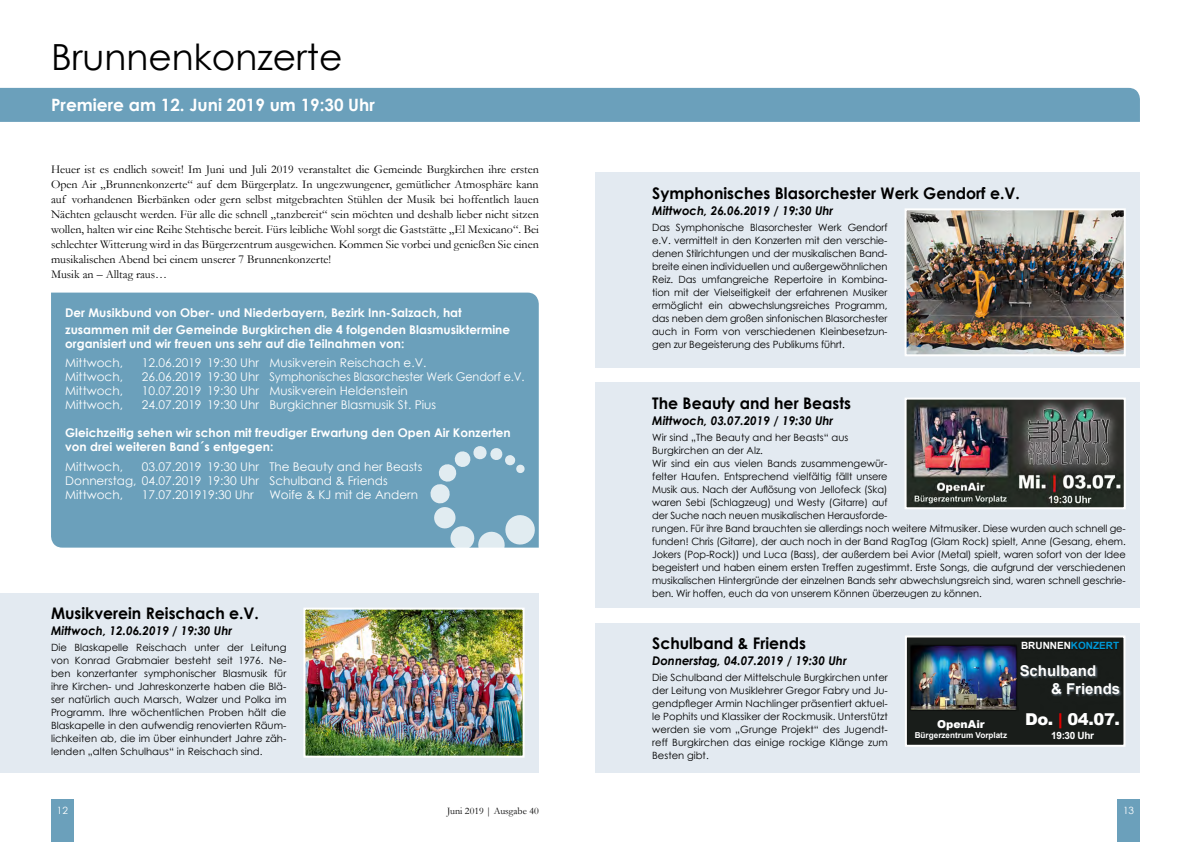
<style>
.page{position:relative;width:1191px;height:842px;background:#fff}
.page>*{position:absolute;margin:0;border:0;box-sizing:border-box;transform-origin:0 0}
.t1{font:36px "Century Gothic";color:#000}
.t2{font:700 17px "Century Gothic";color:#fff}
.t3{font:900 16.3px "Arial";color:#fff}
.t4{font:700 16px "Century Gothic";color:#000}
.t5{font:700 15px/18px "Arial";color:#fff}
.t6{font:12px/15px "Garamond";color:#000}
.t7{font:12px/14px "Century Gothic";color:#fff}
.t8{font:700 12px/16.8px "Century Gothic";color:#fff}
.t9{font:italic 700 12px "Century Gothic";color:#000}
.t10{font:900 10.9px "Arial";color:#fff}
.t11{font:10px/13px "Century Gothic";letter-spacing:-.01em;color:#000;text-align:justify}
.t12{font:700 10px "Arial";color:#fff}
.t13{font:10px "Garamond";color:#000}
.t14{font:10px "Century Gothic";color:#fff}
.t15{font:700 8.2px "Arial";color:#fff}
.s1{color:#0097d4}
.s2{color:#df0000}
</style>
<div class="page">
<div style="left:51px;top:799px;width:23px;height:43px;background:#6ba0bb"></div>
<div style="left:1117px;top:799px;width:23px;height:43px;background:#6ba0bb"></div>
<div style="left:0;top:88px;width:1140px;height:34px;background:#6ba0bb"></div>
<div style="left:51px;top:293px;width:488px;height:255px;background:#6ba0bb"></div>
<div style="left:0;top:593px;width:539px;height:179px;background:#e3eaf1"></div>
<img style="left:306px;top:611px;width:215px;height:144px">
<div style="left:303px;top:608px;width:221px;height:150px;border:2px solid #fff"></div>
<div style="left:595px;top:383px;width:545px;height:225px;background:#e3eaf1"></div>
<img style="left:907px;top:401px;width:215px;height:105px">
<div style="left:904px;top:398px;width:221px;height:111px;border:2px solid #fff"></div>
<div style="left:595px;top:173px;width:545px;height:195px;background:#e3eaf1"></div>
<img style="left:907px;top:211px;width:215px;height:142px">
<div style="left:904px;top:208px;width:221px;height:148px;border:2px solid #fff"></div>
<svg style="left:429px;top:445px;width:107px;height:103px;background:#8ab4c9"></svg>
<div style="left:595px;top:623px;width:545px;height:149px;background:#e3eaf1"></div>
<div style="left:906px;top:636px;width:218px;height:110px;background:#191d1a"></div>
<img style="left:910px;top:645px;width:107px;height:66px">
<img style="left:1009px;top:656px;width:89px;height:36px">
<img style="left:1041px;top:674px;width:81px;height:23px">
<img style="left:1014px;top:643px;width:50px;height:15px">
<img style="left:1064px;top:643px;width:54px;height:15px">
<div style="left:905px;top:635px;width:220px;height:112px;border:2px solid #fff"></div>
<h1 class="t1" style="left:51px;top:31px;width:293px">Brunnenkonzerte</h1>
<h2 class="t2" style="left:51px;top:92px;width:325px">Premiere am 12. Juni 2019 um 19:30 Uhr</h2>
<p class="t6" style="left:51px;top:161px;width:489px">Heuer ist es endlich soweit! Im Juni und Juli 2019 veranstaltet die Gemeinde Burgkirchen ihre ersten Open Air „Brunnenkonzerte“ auf dem Bürgerplatz. In ungezwungener, gemütlicher Atmosphäre kann auf vorhandenen Bierbänken oder gern selbst mitgebrachten Stühlen der Musik bei hoffentlich lauen Nächten gelauscht werden. Für alle die schnell „tanzbereit“ sein möchten und deshalb lieber nicht sitzen wollen, halten wir eine Reihe Stehtische bereit. Fürs leibliche Wohl sorgt die Gaststätte „El Mexicano“. Bei schlechter Witterung wird in das Bürgerzentrum ausgewichen. Kommen Sie vorbei und genießen Sie einen musikalischen Abend bei einem unserer 7 Brunnenkonzerte!<br>Musik an – Alltag raus…</p>
<p class="t8" style="left:65px;top:303px;width:446px">Der Musikbund von Ober- und Niederbayern, Bezirk Inn-Salzach, hat zusammen mit der Gemeinde Burgkirchen die 4 folgenden Blasmusiktermine</p>
<p class="t8" style="left:65px;top:334px;width:341px">organisiert und wir freuen uns sehr auf die Teilnahmen von:</p>
<p class="t7" style="left:65px;top:356px;width:59px">Mittwoch,</p>
<p class="t7" style="left:142px;top:356px;width:286px">12.06.2019 19:30 Uhr Musikverein Reischach e.V.</p>
<p class="t7" style="left:65px;top:370px;width:59px">Mittwoch,</p>
<p class="t7" style="left:142px;top:370px;width:384px">26.06.2019 19:30 Uhr Symphonisches Blasorchester Werk Gendorf e.V.</p>
<p class="t7" style="left:65px;top:384px;width:59px">Mittwoch,</p>
<p class="t7" style="left:142px;top:384px;width:267px">10.07.2019 19:30 Uhr Musikverein Heldenstein</p>
<p class="t7" style="left:65px;top:398px;width:59px">Mittwoch,</p>
<p class="t7" style="left:142px;top:398px;width:296px">24.07.2019 19:30 Uhr Burgkichner Blasmusik St. Pius</p>
<p class="t8" style="left:65px;top:425px;width:447px;line-height:14px">Gleichzeitig sehen wir schon mit freudiger Erwartung den Open Air Konzerten von drei weiteren Band´s entgegen:</p>
<p class="t7" style="left:65px;top:459px;width:59px">Mittwoch,</p>
<p class="t7" style="left:65px;top:459px;width:359px;text-indent:77px">03.07.2019 19:30 Uhr The Beauty and her Beasts<br>Donnerstag, 04.07.2019 19:30 Uhr Schulband &amp; Friends<br>Mittwoch,</p>
<p class="t7" style="left:142px;top:487px;width:113px">17.07.201919:30 Uhr</p>
<p class="t7" style="left:269px;top:487px;width:150px">Woife &amp; KJ mit de Andern</p>
<h3 class="t4" style="left:51px;top:601px;width:209px">Musikverein Reischach e.V.</h3>
<p class="t9" style="left:51px;top:622px;width:183px">Mittwoch, 12.06.2019 / 19:30 Uhr</p>
<p class="t11" style="left:51px;top:641px;width:237px">Die Blaskapelle Reischach unter der Leitung von Konrad Grabmaier besteht seit 1976. Ne&shy;ben konzertanter symphonischer Blasmusik für ihre Kirchen- und Jahreskonzerte haben die Blä&shy;ser natürlich auch Marsch, Walzer und Polka im Programm. Ihre wöchentlichen Proben hält die Blaskapelle in den aufwendig renovierten Räum&shy;lichkeiten ab, die im über einhundert Jahre zäh&shy;lenden „alten Schulhaus“ in Reischach sind.</p>
<h3 class="t4" style="left:652px;top:181px;width:369px">Symphonisches Blasorchester Werk Gendorf e.V.</h3>
<p class="t9" style="left:652px;top:202px;width:183px">Mittwoch, 26.06.2019 / 19:30 Uhr</p>
<p class="t11" style="left:652px;top:221px;width:237px">Das Symphonische Blasorchester Werk Gendorf e.V. vermittelt in den Konzerten mit den verschie&shy;denen Stilrichtungen und der musikalischen Band&shy;breite einen individuellen und außergewöhnlichen Reiz. Das umfangreiche Repertoire in Kombina&shy;tion mit der Vielseitigkeit der erfahrenen Musiker ermöglicht ein abwechslungsreiches Programm, das neben dem großen sinfonischen Blasorchester auch in Form von verschiedenen Kleinbesetzun&shy;gen zur Begeisterung des Publikums führt.</p>
<h3 class="t4" style="left:652px;top:391px;width:200px">The Beauty and her Beasts</h3>
<p class="t9" style="left:652px;top:412px;width:183px">Mittwoch, 03.07.2019 / 19:30 Uhr</p>
<p class="t11" style="left:652px;top:431px;width:475px;text-align:left">Wir sind „The Beauty and her Beasts“ aus<br>Burgkirchen an der Alz.<br>Wir sind ein aus vielen Bands zusammengewür-<br>felter Haufen. Entsprechend vielfältig fällt unsere<br>Musik aus. Nach der Auflösung von Jellofeck (Ska)<br>waren Sebi (Schlagzeug) und Westy (Gitarre) auf<br>der Suche nach neuen musikalischen Herausforde-<br>rungen. Für ihre Band brauchten sie allerdings noch weitere Mitmusiker. Diese wurden auch schnell ge&shy;funden! Chris (Gitarre), der auch noch in der Band RagTag (Glam Rock) spielt, Anne (Gesang, ehem.<br>Jokers (Pop-Rock)) und Luca (Bass), der außerdem bei Avior (Metal) spielt, waren sofort von der Idee begeistert und haben einem ersten Treffen zugestimmt. Erste Songs, die aufgrund der verschiedenen musikalischen Hintergründe der einzelnen Bands sehr abwechslungsreich sind, waren schnell geschrie&shy;ben. Wir hoffen, euch da von unserem Können überzeugen zu können.</p>
<h3 class="t4" style="left:652px;top:631px;width:155px">Schulband &amp; Friends</h3>
<p class="t9" style="left:652px;top:652px;width:196px">Donnerstag, 04.07.2019 / 19:30 Uhr</p>
<p class="t11" style="left:652px;top:671px;width:237px">Die Schulband der Mittelschule Burgkirchen unter der Leitung von Musiklehrer Gregor Fabry und Ju&shy;gendpfleger Armin Nachlinger präsentiert aktuel&shy;le Pophits und Klassiker der Rockmusik. Unterstützt werden sie vom „Grunge Projekt“ des Jugendt&shy;reff Burgkirchen das einige rockige Klänge zum Besten gibt.</p>
<p class="t10" style="left:937px;top:716px;width:49px">OpenAir</p>
<p class="t15" style="left:914px;top:730px;width:94px">Bürgerzentrum Vorplatz</p>
<p class="t12" style="left:1021px;top:638px;width:100px">BRUNNEN<span class="s1">KONZERT</span></p>
<h3 class="t5" style="left:1051px;top:662px;width:71px;text-indent:-32px">Schulband<br>&amp; Friends</h3>
<h3 class="t3" style="left:1025px;top:707px;width:96px">Do. <span class="s2">|</span> 04.07.</h3>
<p class="t12" style="left:1051px;top:728px;width:44px">19:30 Uhr</p>
<p class="t14" style="left:57px;top:803px;width:13px">12</p>
<p class="t13" style="left:447px;top:804px;width:93px">Juni 2019 | Ausgabe 40</p>
<p class="t14" style="left:1123px;top:803px;width:13px">13</p>
</div>
